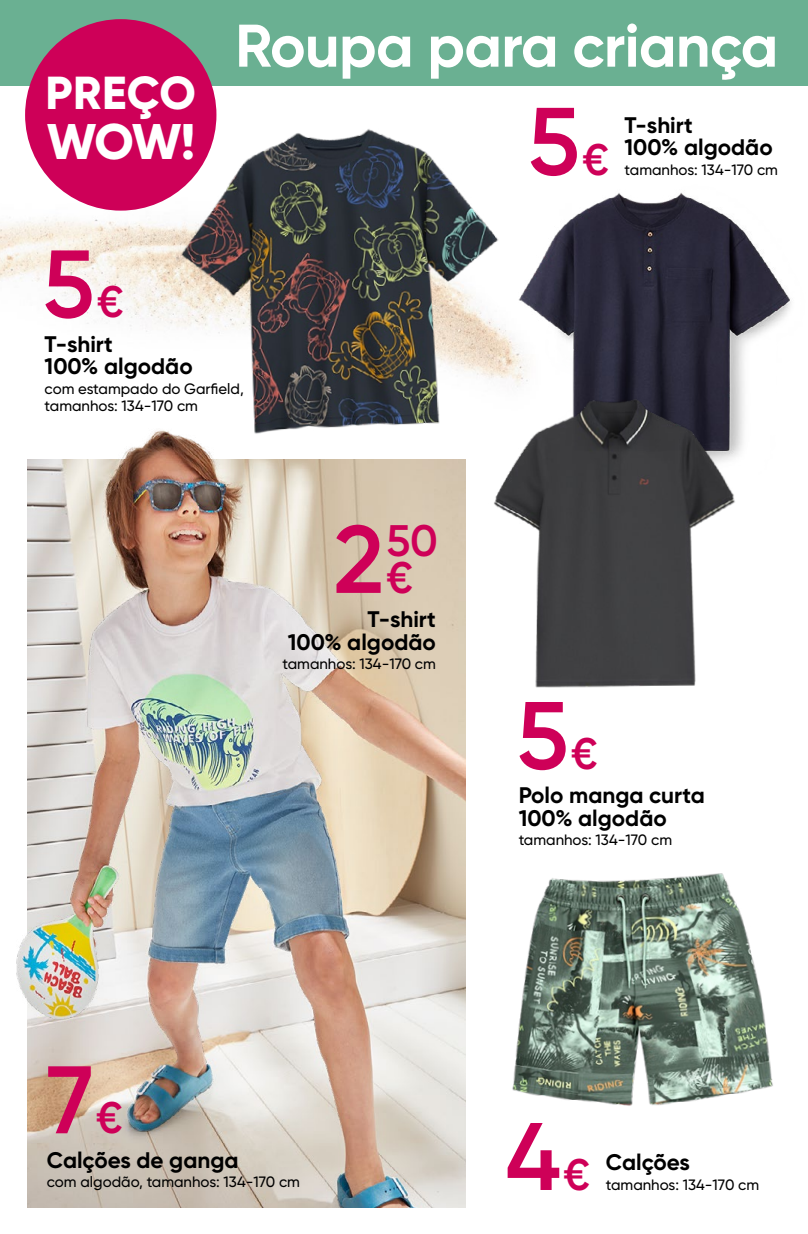
<style>
.page{position:relative;width:808px;height:1234px;background:#fff}
.page>*{position:absolute;margin:0;border:0;box-sizing:border-box;transform-origin:0 0}
.t1{font:600 95.7px "Gilroy";color:#ce0058}
.t2{font:700 60px "Gilroy";letter-spacing:-.01em;color:#fff}
.t3{font:800 49.95px "Gilroy";color:#fff}
.t4{font:800 46.2px "Gilroy";letter-spacing:.005em;color:#fff}
.t5{font:600 44.1px/36.8px "Gilroy";color:#ce0058}
.t6{font:700 22.5px/22.5px "Gilroy";color:#000}
.t7{font:500 15px/16.8px "Gilroy";color:#000}
.s1{font-size:44.1px}
.s2{font-size:95.7px}
</style>
<div class="page">
<div style="left:0;top:0;width:808px;height:85px;background:#6ab092"></div>
<img style="left:0;top:152px;width:159px;height:180px">
<img style="left:524px;top:192px;width:267px;height:174px">
<img style="left:494px;top:366px;width:250px;height:322px">
<img style="left:341px;top:459px;width:125px;height:748px">
<img style="left:512px;top:873px;width:261px;height:233px">
<img style="left:159px;top:103px;width:365px;height:356px">
<div style="left:25px;top:19px;width:191px;height:191px;background:#ce0058;border-radius:50%"></div>
<img style="left:16px;top:418px;width:325px;height:789px">
<h3 class="t4" style="left:46px;top:63px;width:152px">PREÇO</h3>
<h3 class="t3" style="left:47px;top:110px;width:150px">WOW!</h3>
<h1 class="t1" style="left:43px;top:224px;width:83px">5<span class="s1">€</span></h1>
<h2 class="t2" style="left:235px;top:8px;width:544px">Roupa para criança</h2>
<h1 class="t1" style="left:528px;top:82px;width:83px">5<span class="s1">€</span></h1>
<h3 class="t6" style="left:625px;top:113px;width:150px">T-shirt<br>100% algodão</h3>
<p class="t7" style="left:625px;top:161px;width:155px">tamanhos: 134-170 cm</p>
<h3 class="t6" style="left:45px;top:332px;width:150px">T-shirt<br>100% algodão</h3>
<p class="t7" style="left:45px;top:380px;width:201px">com estampado do Garfield, tamanhos: 134-170 cm</p>
<h3 class="t5" style="left:387px;top:522px;width:53px;text-indent:-53px"><span class="s2">2</span>50 €</h3>
<h3 class="t6" style="left:288px;top:608px;width:150px;text-align:right">T-shirt<br>100% algodão</h3>
<p class="t7" style="left:283px;top:655px;width:155px">tamanhos: 134-170 cm</p>
<h1 class="t1" style="left:517px;top:676px;width:83px">5<span class="s1">€</span></h1>
<h3 class="t6" style="left:519px;top:783px;width:188px">Polo manga curta<br>100% algodão</h3>
<p class="t7" style="left:519px;top:831px;width:155px">tamanhos: 134-170 cm</p>
<h1 class="t1" style="left:47px;top:1040px;width:77px">7<span class="s1">€</span></h1>
<h3 class="t6" style="left:47px;top:1148px;width:193px">Calções de ganga</h3>
<p class="t7" style="left:47px;top:1173px;width:255px">com algodão, tamanhos: 134-170 cm</p>
<h1 class="t1" style="left:505px;top:1096px;width:86px">4<span class="s1">€</span></h1>
<h3 class="t6" style="left:606px;top:1150px;width:86px">Calções</h3>
<p class="t7" style="left:606px;top:1175px;width:155px">tamanhos: 134-170 cm</p>
</div>
